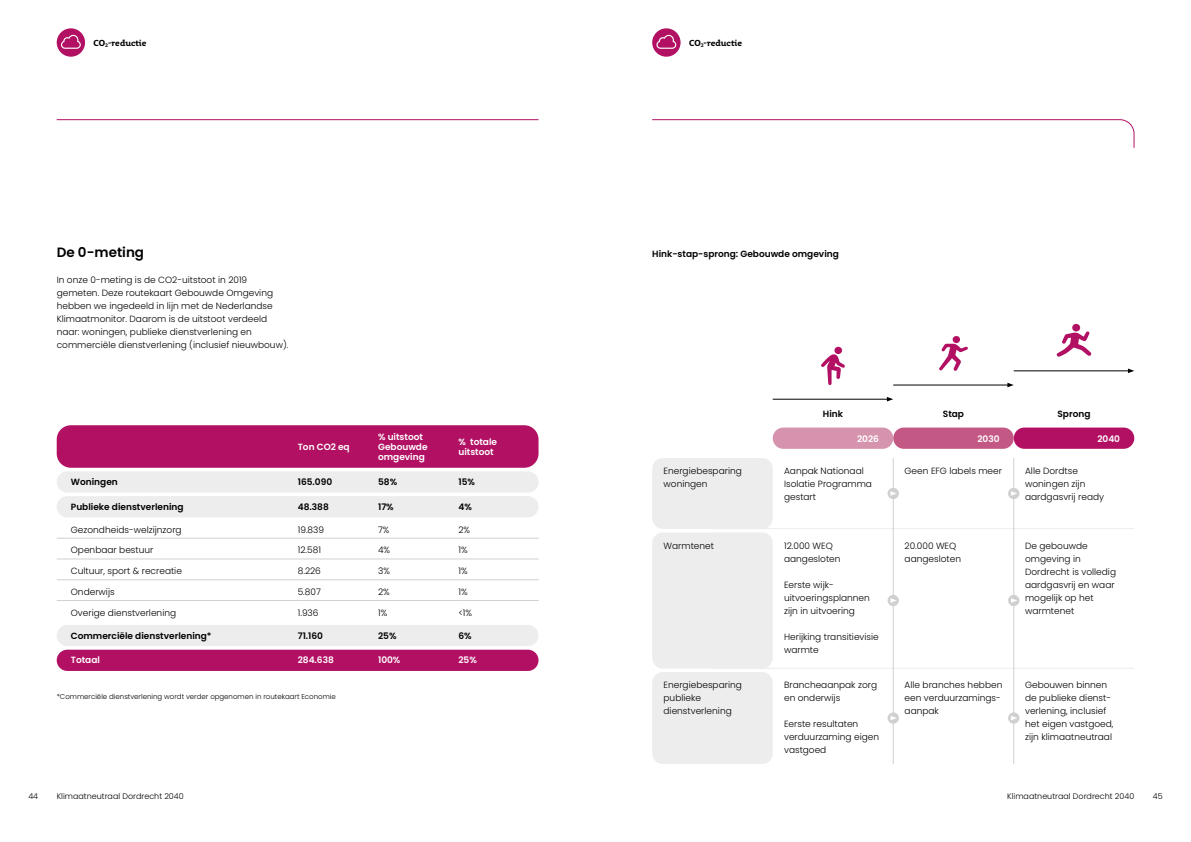
<style>
.page{position:relative;width:1191px;height:842px;background:#fff}
.page>*{position:absolute;margin:0;border:0;box-sizing:border-box;transform-origin:0 0}
.t1{font:600 13.5px "Poppins";color:#000}
.t2{font:300 9px/13px "Poppins";color:#000}
.t3{font:600 9px "Poppins";color:#000}
.t4{font:600 9px/10px "Poppins";color:#fff}
.t5{font:700 8.5px "Fresco Inf Sans";color:#000}
.t6{font:300 8px "Poppins";color:#000}
.t7{font:300 7px "Poppins";color:#000}
</style>
<div class="page">
<div style="left:652px;top:458px;width:120px;height:71px;background:#ededed;border-radius:11px"></div>
<div style="left:652px;top:532px;width:120px;height:136px;background:#ededed;border-radius:11px"></div>
<div style="left:652px;top:672px;width:120px;height:92px;background:#ededed;border-radius:11px"></div>
<hr style="left:712px;top:528px;width:422px;height:1px;background:#ededed">
<hr style="left:712px;top:668px;width:422px;height:1px;background:#ededed">
<svg style="left:652px;top:119px;width:482px;height:29px"></svg>
<hr style="left:57px;top:119px;width:481px;height:1px;background:#b21163">
<div style="left:1013px;top:427px;width:121px;height:22px;background:#b21163;border-radius:11px"></div>
<div style="left:893px;top:427px;width:120px;height:22px;background:#c35884;border-radius:11px"></div>
<div style="left:772px;top:427px;width:121px;height:22px;background:#d593ad;border-radius:11px"></div>
<hr style="left:772px;top:399px;width:116px;height:1px;background:#000">
<svg style="left:887px;top:397px;width:6px;height:4px"></svg>
<hr style="left:893px;top:385px;width:116px;height:1px;background:#000">
<svg style="left:1007px;top:383px;width:6px;height:4px"></svg>
<hr style="left:1013px;top:371px;width:116px;height:1px;background:#000">
<svg style="left:1128px;top:369px;width:6px;height:4px"></svg>
<hr style="left:893px;top:458px;width:1px;height:306px;background:#d0d0d0">
<hr style="left:1013px;top:458px;width:1px;height:306px;background:#d0d0d0">
<div style="left:887px;top:488px;width:12px;height:11px;background:#d0d0d0;border-radius:50%"></div>
<svg style="left:890px;top:491px;width:7px;height:5px"></svg>
<div style="left:1008px;top:488px;width:11px;height:11px;background:#d0d0d0;border-radius:50%"></div>
<svg style="left:1011px;top:491px;width:6px;height:5px"></svg>
<div style="left:887px;top:595px;width:12px;height:11px;background:#d0d0d0;border-radius:50%"></div>
<svg style="left:890px;top:598px;width:7px;height:5px"></svg>
<div style="left:1008px;top:595px;width:11px;height:11px;background:#d0d0d0;border-radius:50%"></div>
<svg style="left:1011px;top:598px;width:6px;height:5px"></svg>
<div style="left:887px;top:712px;width:12px;height:12px;background:#d0d0d0;border-radius:50%"></div>
<svg style="left:890px;top:716px;width:6px;height:4px"></svg>
<div style="left:1008px;top:712px;width:11px;height:12px;background:#d0d0d0;border-radius:50%"></div>
<svg style="left:1011px;top:716px;width:6px;height:4px"></svg>
<div style="left:57px;top:425px;width:481px;height:43px;background:#b21163;border-radius:14px"></div>
<div style="left:57px;top:471px;width:481px;height:22px;background:#ededed;border-radius:11px"></div>
<div style="left:57px;top:496px;width:481px;height:21px;background:#ededed;border-radius:11px"></div>
<div style="left:57px;top:625px;width:481px;height:21px;background:#ededed;border-radius:11px"></div>
<div style="left:57px;top:650px;width:481px;height:21px;background:#b21163;border-radius:11px"></div>
<hr style="left:57px;top:538px;width:241px;height:1px;background:#d0d0d0">
<hr style="left:298px;top:538px;width:80px;height:1px;background:#d0d0d0">
<hr style="left:378px;top:538px;width:80px;height:1px;background:#d0d0d0">
<hr style="left:458px;top:538px;width:81px;height:1px;background:#d0d0d0">
<hr style="left:57px;top:559px;width:241px;height:1px;background:#d0d0d0">
<hr style="left:298px;top:559px;width:80px;height:1px;background:#d0d0d0">
<hr style="left:378px;top:559px;width:80px;height:1px;background:#d0d0d0">
<hr style="left:458px;top:559px;width:81px;height:1px;background:#d0d0d0">
<hr style="left:57px;top:600px;width:241px;height:1px;background:#d0d0d0">
<hr style="left:298px;top:600px;width:80px;height:1px;background:#d0d0d0">
<hr style="left:378px;top:600px;width:80px;height:1px;background:#d0d0d0">
<hr style="left:458px;top:600px;width:81px;height:1px;background:#d0d0d0">
<hr style="left:57px;top:579px;width:241px;height:1px;background:#d0d0d0">
<hr style="left:298px;top:579px;width:80px;height:1px;background:#d0d0d0">
<hr style="left:378px;top:579px;width:80px;height:1px;background:#d0d0d0">
<hr style="left:458px;top:579px;width:81px;height:1px;background:#d0d0d0">
<div style="left:57px;top:28px;width:28px;height:29px;background:#b21163;border-radius:50%"></div>
<svg style="left:61px;top:35px;width:20px;height:14px"></svg>
<div style="left:652px;top:28px;width:28px;height:29px;background:#b21163;border-radius:50%"></div>
<svg style="left:656px;top:35px;width:20px;height:14px"></svg>
<svg style="left:1056px;top:331px;width:35px;height:26px"></svg>
<div style="left:1072px;top:324px;width:8px;height:7px;background:#b21163;border-radius:50%"></div>
<svg style="left:939px;top:344px;width:29px;height:27px"></svg>
<div style="left:952px;top:336px;width:8px;height:7px;background:#b21163;border-radius:50%"></div>
<div style="left:834px;top:347px;width:8px;height:7px;background:#b21163;border-radius:50%"></div>
<svg style="left:821px;top:354px;width:24px;height:31px"></svg>
<p class="t5" style="left:94px;top:37px;width:54px">CO<sub>2</sub>-reductie</p>
<p class="t5" style="left:689px;top:37px;width:54px">CO<sub>2</sub>-reductie</p>
<p class="t1" style="left:57px;top:244px;width:89px">De 0-meting</p>
<p class="t2" style="left:57px;top:273px;width:233px">In onze 0-meting is de CO2-uitstoot in 2019 gemeten. Deze routekaart Gebouwde Omgeving hebben we ingedeeld in lijn met de Nederlandse Klimaatmonitor. Daarom is de uitstoot verdeeld naar: woningen, publieke dienstverlening en commerciële dienstverlening (inclusief nieuwbouw).</p>
<p class="t4" style="left:298px;top:441px;width:53px">Ton CO2 eq</p>
<p class="t4" style="left:378px;top:431px;width:51px">% uitstoot<br>Gebouwde omgeving</p>
<p class="t4" style="left:458px;top:436px;width:40px">% totale</p>
<p class="t4" style="left:458px;top:446px;width:37px">uitstoot</p>
<p class="t3" style="left:71px;top:477px;width:48px">Woningen</p>
<p class="t3" style="left:298px;top:477px;width:36px">165.090</p>
<p class="t3" style="left:378px;top:477px;width:21px">58%</p>
<p class="t3" style="left:458px;top:477px;width:18px">15%</p>
<p class="t3" style="left:71px;top:501px;width:114px">Publieke dienstverlening</p>
<p class="t3" style="left:298px;top:501px;width:33px">48.388</p>
<p class="t3" style="left:378px;top:501px;width:17px">17%</p>
<p class="t3" style="left:458px;top:501px;width:15px">4%</p>
<p class="t2" style="left:71px;top:523px;width:112px">Gezondheids-welzijnzorg</p>
<p class="t2" style="left:298px;top:523px;width:28px">19.839</p>
<p class="t2" style="left:378px;top:523px;width:13px">7%</p>
<p class="t2" style="left:458px;top:523px;width:13px">2%</p>
<p class="t2" style="left:71px;top:544px;width:84px">Openbaar bestuur</p>
<p class="t2" style="left:298px;top:544px;width:25px">12.581</p>
<p class="t2" style="left:378px;top:544px;width:14px">4%</p>
<p class="t2" style="left:458px;top:544px;width:11px">1%</p>
<p class="t2" style="left:71px;top:564px;width:113px">Cultuur, sport &amp; recreatie</p>
<p class="t2" style="left:298px;top:564px;width:25px">8.226</p>
<p class="t2" style="left:378px;top:564px;width:13px">3%</p>
<p class="t2" style="left:458px;top:564px;width:11px">1%</p>
<p class="t2" style="left:71px;top:585px;width:45px">Onderwijs</p>
<p class="t2" style="left:298px;top:585px;width:25px">5.807</p>
<p class="t2" style="left:378px;top:585px;width:13px">2%</p>
<p class="t2" style="left:458px;top:585px;width:11px">1%</p>
<p class="t2" style="left:71px;top:606px;width:107px">Overige dienstverlening</p>
<p class="t2" style="left:298px;top:606px;width:22px">1.936</p>
<p class="t2" style="left:378px;top:606px;width:11px">1%</p>
<p class="t2" style="left:458px;top:606px;width:15px">&lt;1%</p>
<p class="t3" style="left:71px;top:630px;width:142px">Commerciële dienstverlening*</p>
<p class="t3" style="left:298px;top:630px;width:27px">71.160</p>
<p class="t3" style="left:378px;top:630px;width:20px">25%</p>
<p class="t3" style="left:458px;top:630px;width:15px">6%</p>
<p class="t4" style="left:71px;top:655px;width:31px">Totaal</p>
<p class="t4" style="left:298px;top:655px;width:38px">284.638</p>
<p class="t4" style="left:378px;top:655px;width:24px">100%</p>
<p class="t4" style="left:458px;top:655px;width:20px">25%</p>
<p class="t7" style="left:57px;top:692px;width:280px">*Commerciële dienstverlening wordt verder opgenomen in routekaart Economie</p>
<p class="t3" style="left:652px;top:249px;width:188px">Hink-stap-sprong: Gebouwde omgeving</p>
<p class="t3" style="left:823px;top:408px;width:22px">Hink</p>
<p class="t3" style="left:943px;top:408px;width:23px">Stap</p>
<p class="t3" style="left:1057px;top:408px;width:35px">Sprong</p>
<p class="t4" style="left:857px;top:433px;width:23px">2026</p>
<p class="t4" style="left:977px;top:433px;width:24px">2030</p>
<p class="t4" style="left:1097px;top:433px;width:24px">2040</p>
<p class="t2" style="left:663px;top:465px;width:80px">Energiebesparing woningen</p>
<p class="t2" style="left:663px;top:539px;width:52px">Warmtenet</p>
<p class="t2" style="left:663px;top:679px;width:80px">Energiebesparing publieke dienstverlening</p>
<p class="t2" style="left:784px;top:465px;width:89px">Aanpak Nationaal<br>Isolatie Programma gestart</p>
<p class="t2" style="left:784px;top:539px;width:50px">12.000 WEQ</p>
<p class="t2" style="left:784px;top:552px;width:58px">aangesloten</p>
<p class="t2" style="left:784px;top:578px;width:51px">Eerste wijk-</p>
<p class="t2" style="left:784px;top:591px;width:87px">uitvoeringsplannen zijn in uitvoering</p>
<p class="t2" style="left:784px;top:630px;width:96px">Herijking transitievisie warmte</p>
<p class="t2" style="left:784px;top:679px;width:95px">Brancheaanpak zorg en onderwijs</p>
<p class="t2" style="left:784px;top:718px;width:97px">Eerste resultaten verduurzaming eigen vastgoed</p>
<p class="t2" style="left:904px;top:465px;width:99px">Geen EFG labels meer</p>
<p class="t2" style="left:904px;top:539px;width:58px">20.000 WEQ aangesloten</p>
<p class="t2" style="left:1025px;top:465px;width:80px">Alle Dordtse woningen zijn aardgasvrij ready</p>
<p class="t2" style="left:1025px;top:539px;width:92px">De gebouwde omgeving in<br>Dordrecht is volledig aardgasvrij en waar mogelijk op het warmtenet</p>
<p class="t2" style="left:904px;top:679px;width:99px">Alle branches hebben een verduurzamings&shy;aanpak</p>
<p class="t2" style="left:1025px;top:679px;width:90px">Gebouwen binnen de publieke dienst&shy;verlening, inclusief het eigen vastgoed, zijn klimaatneutraal</p>
<p class="t6" style="left:28px;top:792px;width:11px">44</p>
<p class="t6" style="left:57px;top:792px;width:128px">Klimaatneutraal Dordrecht 2040</p>
<p class="t6" style="left:1007px;top:792px;width:128px">Klimaatneutraal Dordrecht 2040</p>
<p class="t6" style="left:1152px;top:792px;width:11px">45</p>
</div>
